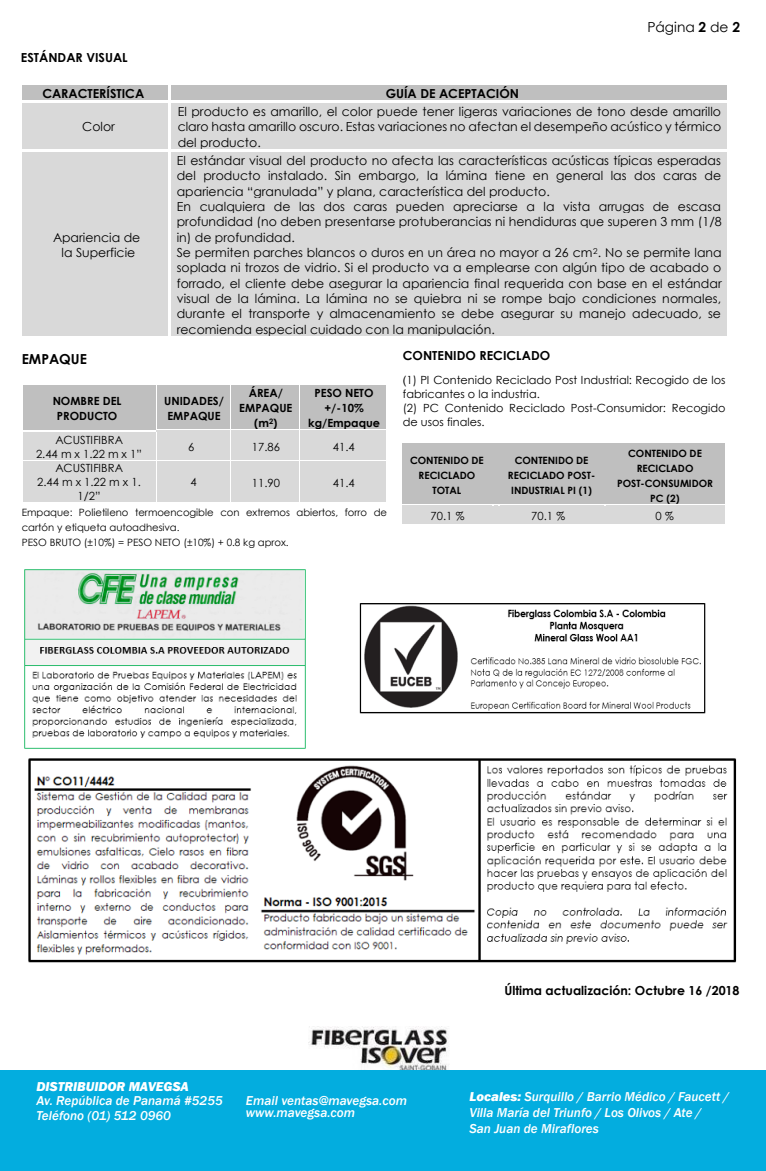
<style>
.page{position:relative;width:766px;height:1171px;background:#fff}
.page>*{position:absolute;margin:0;border:0;box-sizing:border-box;transform-origin:0 0}
.t1{font:13.75px "Century Gothic";color:#000}
.t2{font:700 13.75px "Century Gothic";color:#000}
.t3{font:italic 500 13.25px/15.9px "Franklin Gothic";color:#fff}
.t4{font:italic 800 13.25px "Franklin Gothic";color:#fff}
.t5{font:12.5px/15.4px "Century Gothic";color:#000;text-align:justify}
.t6{font:700 12.5px "Century Gothic";color:#000}
.t7{font:11.25px/13.8px "Century Gothic";color:#000;text-align:center}
.t8{font:700 11.25px/15px "Century Gothic";color:#000;text-align:center}
.t9{font:10px/15px "Century Gothic";color:#000}
.t10{font:700 10px/15px "Century Gothic";color:#000;text-align:center}
.s1{font-weight:700}
.s2{font-family:"Arial"}
.s3{font-weight:800}
</style>
<div class="page">
<img style="left:308px;top:1026px;width:141px;height:44px">
<div style="left:402px;top:443px;width:95px;height:60px;background:#bfbfbf"></div>
<div style="left:497px;top:443px;width:107px;height:60px;background:#bfbfbf"></div>
<div style="left:604px;top:443px;width:120px;height:60px;background:#bfbfbf"></div>
<div style="left:402px;top:505px;width:89px;height:18px;background:#d9d9d9"></div>
<div style="left:491px;top:505px;width:113px;height:18px;background:#d9d9d9"></div>
<div style="left:604px;top:505px;width:120px;height:18px;background:#d9d9d9"></div>
<img style="left:28px;top:758px;width:709px;height:205px">
<div style="left:22px;top:384px;width:134px;height:45px;background:#bfbfbf"></div>
<div style="left:156px;top:384px;width:75px;height:45px;background:#bfbfbf"></div>
<div style="left:231px;top:384px;width:68px;height:45px;background:#bfbfbf"></div>
<div style="left:300px;top:384px;width:86px;height:45px;background:#bfbfbf"></div>
<hr style="left:22px;top:384px;width:134px;height:1px;background:#fff">
<hr style="left:156px;top:384px;width:74px;height:1px;background:#fff">
<hr style="left:231px;top:384px;width:68px;height:1px;background:#fff">
<hr style="left:300px;top:384px;width:86px;height:1px;background:#fff">
<hr style="left:22px;top:384px;width:1px;height:45px;background:#fff">
<hr style="left:156px;top:384px;width:1px;height:45px;background:#fff">
<hr style="left:230px;top:384px;width:1px;height:45px;background:#fff">
<div style="left:22px;top:432px;width:134px;height:28px;background:#d9d9d9"></div>
<div style="left:156px;top:432px;width:75px;height:28px;background:#d9d9d9"></div>
<div style="left:231px;top:432px;width:68px;height:28px;background:#d9d9d9"></div>
<div style="left:300px;top:432px;width:86px;height:28px;background:#d9d9d9"></div>
<hr style="left:156px;top:430px;width:74px;height:2px;background:#d9d9d9">
<hr style="left:231px;top:430px;width:68px;height:2px;background:#d9d9d9">
<hr style="left:300px;top:430px;width:86px;height:2px;background:#d9d9d9">
<div style="left:22px;top:460px;width:134px;height:42px;background:#d9d9d9"></div>
<div style="left:156px;top:460px;width:75px;height:42px;background:#d9d9d9"></div>
<div style="left:231px;top:460px;width:68px;height:42px;background:#d9d9d9"></div>
<div style="left:300px;top:460px;width:86px;height:42px;background:#d9d9d9"></div>
<svg style="left:22px;top:432px;width:1px;height:28px"></svg>
<hr style="left:22px;top:460px;width:134px;height:1px;background:#fff">
<svg style="left:156px;top:432px;width:1px;height:28px"></svg>
<hr style="left:156px;top:460px;width:74px;height:1px;background:#fff">
<svg style="left:230px;top:432px;width:1px;height:28px"></svg>
<hr style="left:231px;top:460px;width:68px;height:1px;background:#fff">
<hr style="left:300px;top:460px;width:86px;height:1px;background:#fff">
<hr style="left:22px;top:460px;width:1px;height:42px;background:#fff">
<hr style="left:156px;top:460px;width:1px;height:42px;background:#fff">
<hr style="left:230px;top:460px;width:1px;height:42px;background:#fff">
<div style="left:22px;top:85px;width:146px;height:15px;background:#bfbfbf"></div>
<div style="left:177px;top:85px;width:544px;height:15px;background:#bfbfbf"></div>
<hr style="left:171px;top:85px;width:555px;height:1px;background:#bfbfbf">
<div style="left:22px;top:103px;width:146px;height:46px;background:#d9d9d9"></div>
<div style="left:177px;top:103px;width:544px;height:16px;background:#d9d9d9"></div>
<div style="left:177px;top:119px;width:544px;height:15px;background:#d9d9d9"></div>
<div style="left:177px;top:134px;width:544px;height:15px;background:#d9d9d9"></div>
<hr style="left:171px;top:103px;width:555px;height:1px;background:#d9d9d9">
<div style="left:22px;top:152px;width:146px;height:184px;background:#d9d9d9"></div>
<div style="left:177px;top:152px;width:544px;height:15px;background:#d9d9d9"></div>
<div style="left:177px;top:167px;width:544px;height:16px;background:#d9d9d9"></div>
<div style="left:177px;top:183px;width:544px;height:15px;background:#d9d9d9"></div>
<div style="left:177px;top:198px;width:544px;height:15px;background:#d9d9d9"></div>
<div style="left:177px;top:213px;width:544px;height:16px;background:#d9d9d9"></div>
<div style="left:177px;top:229px;width:544px;height:15px;background:#d9d9d9"></div>
<div style="left:177px;top:244px;width:544px;height:15px;background:#d9d9d9"></div>
<div style="left:177px;top:259px;width:544px;height:16px;background:#d9d9d9"></div>
<div style="left:177px;top:275px;width:544px;height:15px;background:#d9d9d9"></div>
<div style="left:177px;top:290px;width:544px;height:15px;background:#d9d9d9"></div>
<div style="left:177px;top:305px;width:544px;height:16px;background:#d9d9d9"></div>
<div style="left:177px;top:321px;width:544px;height:15px;background:#d9d9d9"></div>
<hr style="left:171px;top:152px;width:555px;height:1px;background:#d9d9d9">
<img style="left:24px;top:569px;width:282px;height:180px">
<img style="left:359px;top:603px;width:347px;height:111px">
<div style="left:0;top:1070px;width:765px;height:100px;background:#03addf"></div>
<p class="t6" style="left:21px;top:48px;width:108px">ESTÁNDAR VISUAL</p>
<p class="t1" style="left:647px;top:17px;width:94px">Página <span class="s1">2</span> de <span class="s1">2</span></p>
<p class="t6" style="left:42px;top:84px;width:103px">CARACTERÍSTICA</p>
<p class="t6" style="left:385px;top:84px;width:135px">GUÍA DE ACEPTACIÓN</p>
<p class="t5" style="left:82px;top:119px;width:34px">Color</p>
<p class="t5" style="left:177px;top:104px;width:545px">El producto es amarillo, el color puede tener ligeras variaciones de tono desde amarillo claro hasta amarillo oscuro. Estas variaciones no afectan el desempeño acústico y térmico del producto.</p>
<p class="t5" style="left:53px;top:229px;width:89px;text-align:center">Apariencia de la Superficie</p>
<p class="t5" style="left:177px;top:152px;width:546px;text-align:left">El estándar visual del producto no afecta las características acústicas típicas esperadas del producto instalado. Sin embargo, la lámina tiene en general las dos caras de apariencia “granulada” y plana, característica del producto.<br>En cualquiera de las dos caras pueden apreciarse a la vista arrugas de escasa profundidad (no deben presentarse protuberancias ni hendiduras que superen 3 mm (1/8 in) de profundidad.<br>Se permiten parches blancos o duros en un área no mayor a 26 cm<sup>2</sup>. No se permite lana soplada ni trozos de vidrio. Si el producto va a emplearse con algún tipo de acabado o forrado, el cliente debe asegurar la apariencia final requerida con base en el estándar visual de la lámina. La lámina no se quiebra ni se rompe bajo condiciones normales, durante el transporte y almacenamiento se debe asegurar su manejo adecuado, se recomienda especial cuidado con la manipulación.</p>
<p class="t2" style="left:22px;top:349px;width:67px">EMPAQUE</p>
<p class="t8" style="left:53px;top:392px;width:70px">NOMBRE DEL<br>PRODUCTO</p>
<p class="t8" style="left:164px;top:392px;width:61px;text-align:left">UNIDADES/<br>EMPAQUE</p>
<p class="t8" style="left:239px;top:385px;width:55px">ÁREA/<br>EMPAQUE (m<sup>2</sup>)</p>
<p class="t8" style="left:308px;top:385px;width:73px">PESO NETO +/-10% kg/Empaque</p>
<p class="t7" style="left:36px;top:433px;width:107px">ACUSTIFIBRA<br>2.44 m x 1.22 m x 1”</p>
<p class="t7" style="left:188px;top:440px;width:8px">6</p>
<p class="t7" style="left:252px;top:440px;width:30px">17.86</p>
<p class="t7" style="left:332px;top:440px;width:23px">41.4</p>
<p class="t7" style="left:37px;top:461px;width:105px">ACUSTIFIBRA<br>2.44 m x 1.22 m x 1.<br>1/2”</p>
<p class="t7" style="left:190px;top:475px;width:8px">4</p>
<p class="t7" style="left:252px;top:475px;width:30px">11.90</p>
<p class="t7" style="left:332px;top:475px;width:23px">41.4</p>
<p class="t9" style="left:22px;top:504px;width:366px">Empaque: Polietileno termoencogible con extremos abiertos, forro de cartón y etiqueta autoadhesiva.<br>PESO BRUTO (±10%) = PESO NETO (±10%) + 0.8 kg aprox.</p>
<p class="t6" style="left:402px;top:345px;width:149px">CONTENIDO RECICLADO</p>
<p class="t7" style="left:402px;top:373px;width:324px;text-align:left"><span class="s2">(</span>1) PI Contenido Reciclado Post Industrial: Recogido de los fabricantes o la industria.<br>(2) PC Contenido Reciclado Post-Consumidor: Recogido de usos finales.</p>
<p class="t10" style="left:410px;top:452px;width:75px">CONTENIDO DE<br>RECICLADO<br>TOTAL</p>
<p class="t10" style="left:507px;top:452px;width:89px">CONTENIDO DE<br>RECICLADO POST-<br>INDUSTRIAL PI (1)</p>
<p class="t10" style="left:616px;top:445px;width:97px">CONTENIDO DE<br>RECICLADO<br>POST-CONSUMIDOR<br>PC (2)</p>
<p class="t7" style="left:430px;top:508px;width:35px">70.1 %</p>
<p class="t7" style="left:531px;top:508px;width:35px">70.1 %</p>
<p class="t7" style="left:655px;top:508px;width:20px">0 %</p>
<p class="t6" style="left:504px;top:980px;width:236px">Última actualización: Octubre 16 /2018</p>
<p class="t4" style="left:36px;top:1077px;width:154px">DISTRIBUIDOR MAVEGSA</p>
<p class="t3" style="left:36px;top:1093px;width:188px;line-height:14.2px">Av. República de Panamá #5255<br>Teléfono (01) 512 0960</p>
<p class="t3" style="left:246px;top:1095px;width:162px;line-height:11.5px">Email ventas@mavegsa.com www.mavegsa.com</p>
<p class="t3" style="left:469px;top:1088px;width:261px"><span class="s3">Locales:</span> Surquillo / Barrio Médico / Faucett /<br>Villa María del Triunfo / Los Olivos / Ate /<br>San Juan de Miraflores</p>
</div>
